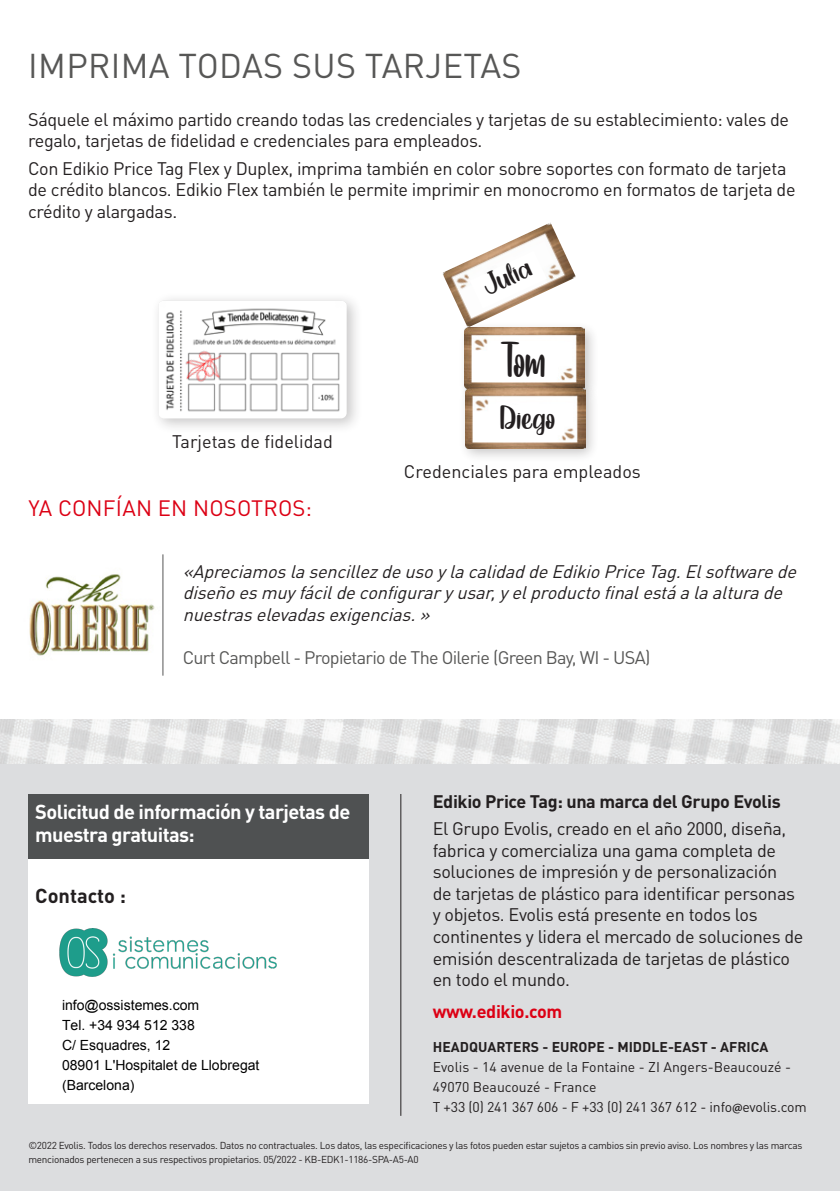
<style>
.page{position:relative;width:840px;height:1191px;background:#fff}
.page>*{position:absolute;margin:0;border:0;box-sizing:border-box;transform-origin:0 0}
.t1{font:58.8px "Yellow Rabbit Personal Use";color:#231f20;scale:.82 1}
.t2{font:39.4px "Yellow Rabbit Personal Use";color:#231f20}
.t3{font:36px "Yellow Rabbit Personal Use";color:#231f20}
.st{font:34px "DINOT";letter-spacing:.01em;color:#575756}
.titre{font:22px "DINOT";letter-spacing:.01em;color:#dc0014}
.t4{font:700 20px/22px "DINOT";letter-spacing:-.03em;color:#fff}
.t5{font:700 20px "DINOT";color:#231f20}
.body{font:18px/21.6px "DINOT";letter-spacing:-.02em;color:#231f20}
.t6{font:italic 18px/21.6px "DINOT";color:#231f20}
.t7{font:18px "DINOT";letter-spacing:-.04em;color:#575756}
.body-2{font:18px "DINOT";color:#231f20}
.t8{font:700 18px "DINOT";letter-spacing:-.02em;color:#231f20}
.t9{font:700 18px "DINOT";letter-spacing:-.02em;color:#dc0014}
.t10{font:14px/20px "DINOT";color:#231f20}
.t11{font:700 14px "DINOT";color:#231f20}
._1{font:10px/14px "DINOT";letter-spacing:-.03em;color:#231f20}
.s1{font-family:"Myriad Pro";font-weight:600}
</style>
<div class="page">
<div style="left:150px;top:292px;width:213px;height:143px;background:#231f20;opacity:.25"></div>
<img style="left:158px;top:300px;width:188px;height:118px">
<img style="left:174px;top:336px;width:61px;height:61px">
<img style="left:443px;top:222px;width:132px;height:99px">
<div style="left:457px;top:321px;width:142px;height:82px;background:#231f20;opacity:.25"></div>
<img style="left:464px;top:328px;width:120px;height:53px">
<div style="left:458px;top:381px;width:141px;height:82px;background:#231f20;opacity:.25"></div>
<div style="left:489px;top:405px;width:74px;height:30px;background:#fff"></div>
<svg style="left:469px;top:251px;width:77px;height:58px"></svg>
<div style="left:491px;top:342px;width:66px;height:35px;background:#fff"></div>
<div style="left:0;top:763px;width:839px;height:428px;background:#dcdddf"></div>
<hr style="left:400px;top:794px;width:1px;height:321px;background:#231f20">
<div style="left:28px;top:794px;width:341px;height:309px;background:#fff"></div>
<div style="left:28px;top:794px;width:341px;height:64px;background:#4f5152"></div>
<img style="left:0;top:719px;width:839px;height:44px">
<hr style="left:162px;top:554px;width:1px;height:121px;background:#575756">
<img style="left:29px;top:574px;width:126px;height:82px">
<img style="left:60px;top:928px;width:216px;height:48px">
<p class="st" style="left:28px;top:44px;width:494px">IMPRIMA TODAS SUS TARJETAS</p>
<p class="body" style="left:28px;top:108px;width:762px">Sáquele el máximo partido creando todas las credenciales y tarjetas de su establecimiento: vales de regalo, tarjetas de fidelidad e credenciales para empleados.</p>
<p class="body" style="left:28px;top:157px;width:768px">Con Edikio Price Tag Flex y Duplex, imprima también en color sobre soportes con formato de tarjeta de crédito blancos. Edikio Flex también le permite imprimir en monocromo en formatos de tarjeta de crédito y alargadas.</p>
<p class="t3" style="left:477px;top:273px;width:52px;rotate:-25deg">Julia</p>
<p class="body-2" style="left:172px;top:431px;width:162px">Tarjetas de fidelidad</p>
<p class="titre" style="left:28px;top:494px;width:285px">YA CONFÍAN EN NOSOTROS:</p>
<p class="t1" style="left:503px;top:336px;width:52px">Tom</p>
<p class="t2" style="left:498px;top:401px;width:58px">Diego</p>
<p class="body-2" style="left:404px;top:460px;width:238px">Credenciales para empleados</p>
<p class="t6" style="left:183px;top:560px;width:620px">«ApreciamoslasencillezdeusoylacalidaddeEdikioPriceTag.Elsoftwarede diseñoesmuyfácildeconfiguraryusar,yelproductofinalestáalaalturade nuestraselevadasexigencias.»</p>
<p class="t7" style="left:183px;top:646px;width:469px">Curt Campbell - Propietario de The Oilerie (Green Bay, WI - USA)</p>
<p class="t4" style="left:35px;top:800px;width:316px">Solicitud de información y tarjetas de muestra gratuitas:</p>
<p class="t5" style="left:35px;top:882px;width:92px">Contacto :</p>
<p class="t8" style="left:432px;top:789px;width:349px">Edikio Price Tag: una marca del Grupo Evolis</p>
<p class="body" style="left:432px;top:817px;width:372px">El Grupo Evolis, creado en el año 2000, diseña, fabrica y comercializa una gama completa de soluciones de impresión y de personalización<br>de tarjetas de plástico para identificar personas y objetos. Evolis está presente en todos los continentes y lidera el mercado de soluciones de emisión descentralizada de tarjetas de plástico en todo el mundo.</p>
<p class="t9" style="left:432px;top:1000px;width:131px">www.edikio.com</p>
<p class="t11" style="left:432px;top:1038px;width:337px">HEADQUARTERS - EUROPE - MIDDLE-EAST - AFRICA</p>
<p class="t10" style="left:432px;top:1057px;width:359px">Evolis - 14 avenue de la Fontaine - ZI Angers-Beaucouzé -<br>49070 Beaucouzé - France</p>
<p class="t10" style="left:432px;top:1097px;width:375px">T +33 (0) 241 367 606 - F +33 (0) 241 367 612 - info<span class="s1">@</span>evolis.com</p>
<p class="_1" style="left:28px;top:1137px;width:775px">©2022 Evolis. Todos los derechos reservados. Datos no contractuales. Los datos, las especificaciones y las fotos pueden estar sujetos a cambios sin previo aviso. Los nombres y las marcas mencionados pertenecen a sus respectivos propietarios. 05/2022 - KB-EDK1-1186-SPA-A5-A0</p>
</div>
